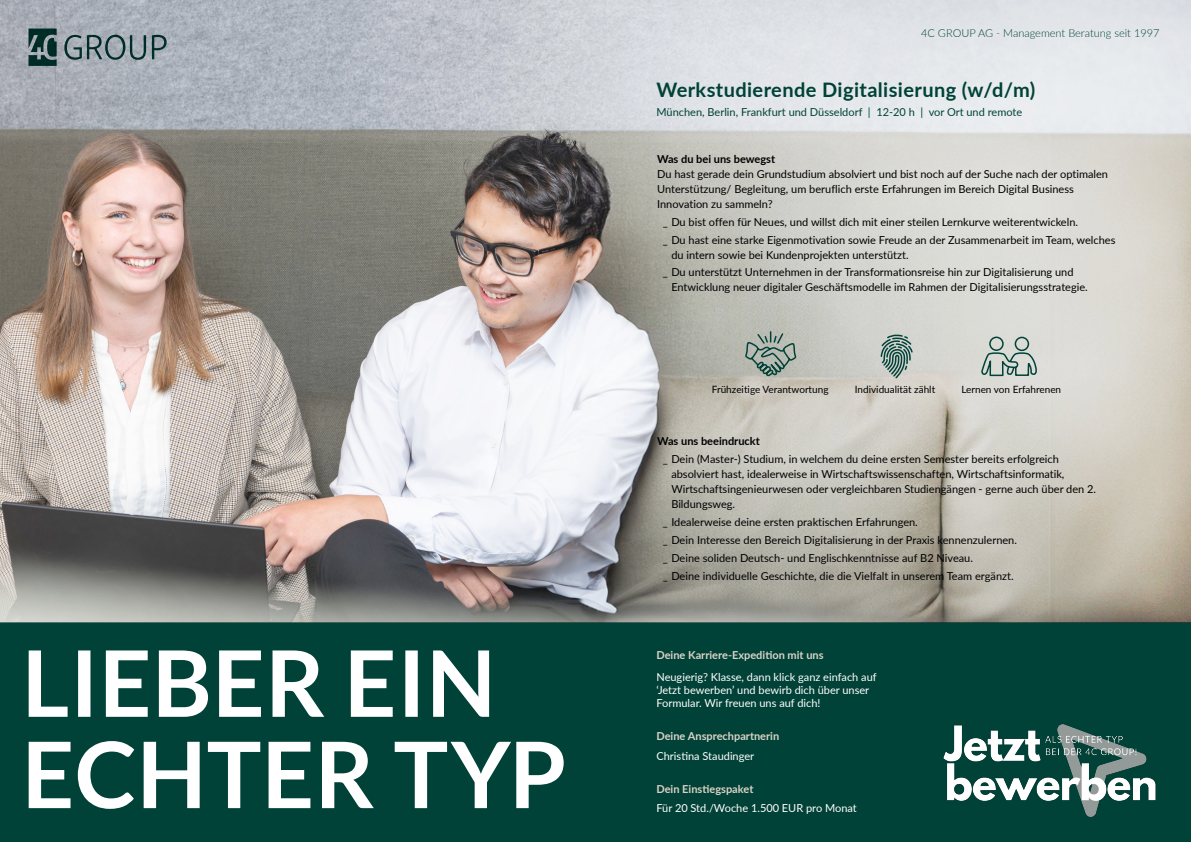
<style>
.page{position:relative;width:1191px;height:842px;background:#fff}
.page>*{position:absolute;margin:0;border:0;box-sizing:border-box;transform-origin:0 0}
.t1{font:700 20px "Lato";letter-spacing:.02em;color:#004237}
.t2{font:11px/15px "Lato";color:#000}
.t3{font:11px/13px "Lato";color:#fff}
.t4{font:700 11px "Lato";color:#dbd2c6}
.t5{font:11px "Lato";color:#004237}
.t6{font:300 11px "Lato";color:#004237}
.t7{font:700 11px "Lato";color:#000}
.t8{font:10px "Lato";color:#000}
</style>
<div class="page">
<img style="left:0;top:0;width:1191px;height:622px">
<svg style="left:0;top:622px;width:1191px;height:220px;background:#1d584e"></svg>
<svg style="left:64px;top:35px;width:82px;height:25px;background:#79898e"></svg>
<svg style="left:152px;top:35px;width:15px;height:24px"></svg>
<svg style="left:29px;top:29px;width:28px;height:37px"></svg>
<svg style="left:744px;top:330px;width:53px;height:75px;background:#a9b0a7"></svg>
<svg style="left:879px;top:280px;width:35px;height:99px;background:#b5beb8"></svg>
<svg style="left:981px;top:0;width:56px;height:416px;background:#dbdddb"></svg>
<img style="left:939px;top:711px;width:223px;height:117px">
<p class="t6" style="left:921px;top:26px;width:240px">4C GROUP AG - Management Beratung seit 1997</p>
<h1 class="t1" style="left:656px;top:75px;width:380px">Werkstudierende Digitalisierung (w/d/m)</h1>
<p class="t5" style="left:656px;top:104px;width:367px">München, Berlin, Frankfurt und Düsseldorf | 12-20 h | vor Ort und remote</p>
<p class="t7" style="left:657px;top:151px;width:119px">Was du bei uns bewegst</p>
<p class="t2" style="left:657px;top:166px;width:452px">Du hast gerade dein Grundstudium absolviert und bist noch auf der Suche nach der optimalen<br>Unterstützung/ Begleitung, um beruflich erste Erfahrungen im Bereich Digital Business<br>Innovation zu sammeln?</p>
<p class="t2" style="left:663px;top:212px;width:454px;line-height:17.8px">_ Du bist offen für Neues, und willst dich mit einer steilen Lernkurve weiterentwickeln.<br>_ Du hast eine starke Eigenmotivation sowie Freude an der Zusammenarbeit im Team, welches</p>
<p class="t2" style="left:663px;top:245px;width:412px;line-height:17.8px;text-indent:9px">du intern sowie bei Kundenprojekten unterstützt.<br>_ Du unterstützt Unternehmen in der Transformationsreise hin zur Digitalisierung und</p>
<p class="t2" style="left:671px;top:279px;width:418px">Entwicklung neuer digitaler Geschäftsmodelle im Rahmen der Digitalisierungsstrategie.</p>
<p class="t8" style="left:712px;top:382px;width:118px">Frühzeitige Verantwortung</p>
<p class="t8" style="left:854px;top:382px;width:82px">Individualität zählt</p>
<p class="t8" style="left:961px;top:382px;width:101px">Lernen von Erfahrenen</p>
<p class="t7" style="left:657px;top:433px;width:104px">Was uns beeindruckt</p>
<p class="t2" style="left:671px;top:451px;width:426px;text-indent:-9px">_ Dein (Master-) Studium, in welchem du deine ersten Semester bereits erfolgreich absolviert hast, idealerweise in Wirtschaftswissenschaften, Wirtschaftsinformatik, Wirtschaftsingenieurwesen oder vergleichbaren Studiengängen - gerne auch über den 2.<br>Bildungsweg.</p>
<p class="t2" style="left:663px;top:513px;width:356px;line-height:17.8px">_ Idealerweise deine ersten praktischen Erfahrungen.<br>_ Dein Interesse den Bereich Digitalisierung in der Praxis kennenzulernen. _ Deine soliden Deutsch- und Englischkenntnisse auf B2 Niveau.<br>_ Deine individuelle Geschichte, die die Vielfalt in unserem Team ergänzt.</p>
<p class="t4" style="left:656px;top:647px;width:169px">Deine Karriere-Expedition mit uns</p>
<p class="t3" style="left:656px;top:670px;width:222px">Neugierig? Klasse, dann klick ganz einfach auf ‘Jetzt bewerben’ und bewirb dich über unser<br>Formular. Wir freuen uns auf dich!</p>
<p class="t4" style="left:656px;top:728px;width:124px">Deine Ansprechpartnerin</p>
<p class="t3" style="left:656px;top:748px;width:99px">Christina Staudinger</p>
<p class="t4" style="left:656px;top:780px;width:98px">Dein Einstiegspaket</p>
<p class="t3" style="left:656px;top:801px;width:202px">Für 20 Std./Woche 1.500 EUR pro Monat</p>
</div>
